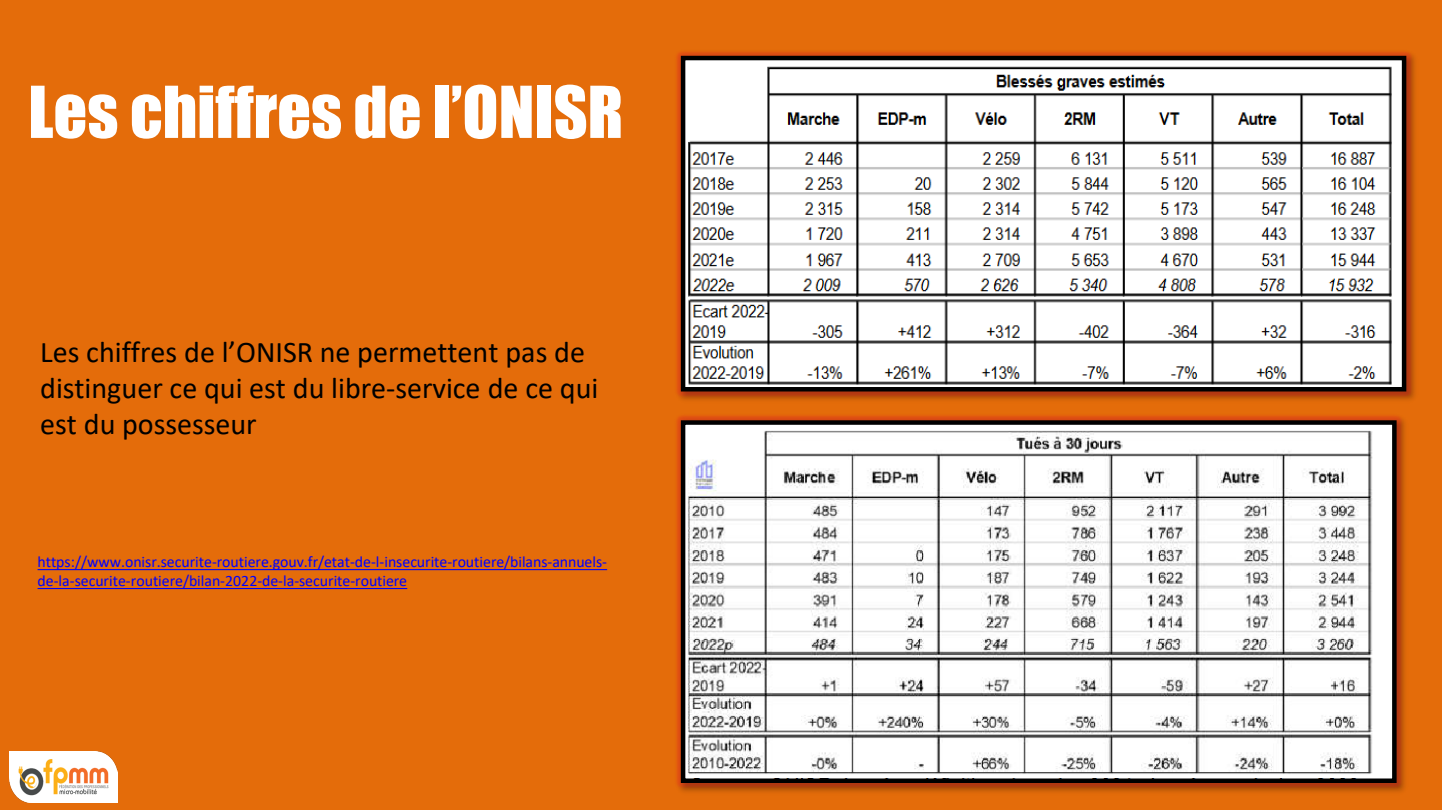
<style>
.page{position:relative;width:1442px;height:810px;background:#fff}
.page>*{position:absolute;margin:0;border:0;box-sizing:border-box;transform-origin:0 0}
.t1{font:66px "Impact";color:#fff}
.t2{font:30px/36px "Calibri";color:#000}
.t3{font:15.9px/18.9px "Calibri";color:#00f}
</style>
<div class="page">
<div style="left:0;top:0;width:1441px;height:810px;background:#e46c0a"></div>
<img style="left:676px;top:415px;width:728px;height:376px">
<img style="left:686px;top:425px;width:705px;height:353px">
<div style="left:681px;top:420px;width:715px;height:363px;border:4px solid #000"></div>
<img style="left:676px;top:51px;width:738px;height:348px">
<img style="left:686px;top:61px;width:715px;height:326px">
<div style="left:681px;top:56px;width:725px;height:336px;border:4px solid #000"></div>
<img style="left:10px;top:752px;width:108px;height:51px">
<svg style="left:38px;top:569px;width:569px;height:1px"></svg>
<svg style="left:38px;top:588px;width:369px;height:1px"></svg>
<h2 class="t1" style="left:28px;top:61px;width:596px">Les chiffres de l’ONISR</h2>
<p class="t2" style="left:40px;top:333px;width:560px">Les chiffres de l’ONISR ne permettent pas de distinguer ce qui est du libre-service de ce qui est du possesseur</p>
<p class="t3" style="left:38px;top:552px;width:571px">https://www.onisr.securite-routiere.gouv.fr/etat-de-l-insecurite-routiere/bilans-annuels&shy;de-la-securite-routiere/bilan-2022-de-la-securite-routiere</p>
</div>
